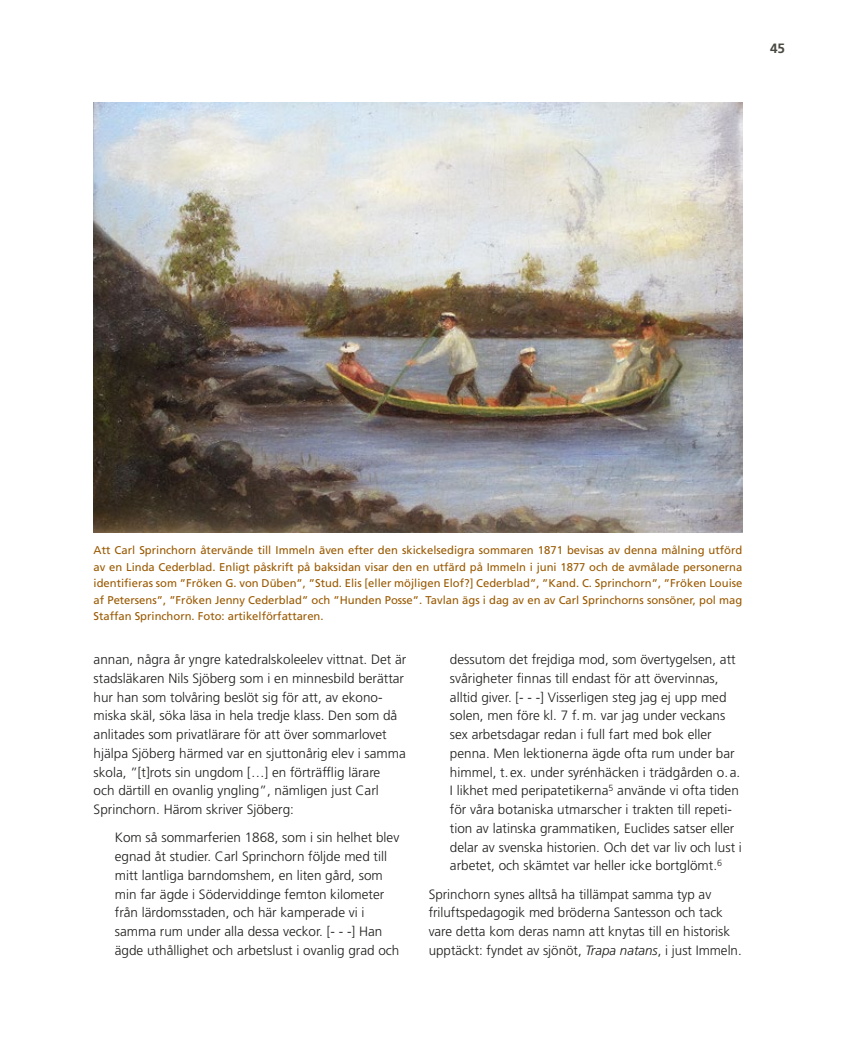
<style>
.page{position:relative;width:851px;height:1063px;background:#fff}
.page>*{position:absolute;margin:0;border:0;box-sizing:border-box;transform-origin:0 0}
.Citattext{font:300 13.5px/18.8px "Frutiger LT Std";color:#1d1d1b}
.Brödtext_med_indrag{font:300 13.5px/18.8px "Frutiger LT Std";color:#1d1d1b}
.Brödtext_utan_indrag{font:300 13.5px/18.8px "Frutiger LT Std";color:#1d1d1b}
.Pagina_höger{font:700 13.5px "Frutiger LT Std";color:#4a4941}
.Brons_Bild-Fakta_u_i{font:11.25px/16.5px "Frutiger LT Std";color:#9a5a02;text-align:justify}
.s1{font-style:italic}
</style>
<div class="page">
<img style="left:94px;top:102px;width:648px;height:431px">
<p class="Pagina_höger" style="left:769px;top:40px;width:17px">45</p>
<p class="Brons_Bild-Fakta_u_i" style="left:94px;top:542px;width:650px">Att Carl Sprinchorn återvände till Immeln även efter den skickelsedigra sommaren 1871 bevisas av denna målning utförd av en Linda Cederblad. Enligt påskrift på baksidan visar den en utfärd på Immeln i juni 1877 och de avmålade personerna identifieras som ”Fröken G. von Düben”, ”Stud. Elis [eller möjligen Elof?] Cederblad”, ”Kand. C. Sprinchorn”, ”Fröken Louise af Petersens”, ”Fröken Jenny Cederblad” och ”Hunden Posse”. Tavlan ägs i dag av en av Carl Sprinchorns sonsöner, pol mag Staffan Sprinchorn. Foto: artikelförfattaren.</p>
<p class="Brödtext_med_indrag" style="left:94px;top:650px;width:314px">annan, några år yngre katedralskoleelev vittnat. Det är stadsläkaren Nils Sjöberg som i en minnesbild berättar hur han som tolvåring beslöt sig för att, av ekono&shy;miska skäl, söka läsa in hela tredje klass. Den som då anlitades som privatlärare för att över sommarlovet hjälpa Sjöberg härmed var en sjuttonårig elev i samma skola, ”[t]rots sin ungdom […] en förträfflig lärare<br>och därtill en ovanlig yngling”, nämligen just Carl Sprinchorn. Härom skriver Sjöberg:</p>
<p class="Citattext" style="left:115px;top:828px;width:286px">Kom så sommarferien 1868, som i sin helhet blev egnad åt studier. Carl Sprinchorn följde med till mitt lantliga barndomshem, en liten gård, som min far ägde i Söderviddinge femton kilometer från lärdomsstaden, och här kamperade vi i samma rum under alla dessa veckor. [- - -] Han ägde uthållighet och arbetslust i ovanlig grad och</p>
<p class="Citattext" style="left:450px;top:650px;width:293px">dessutom det frejdiga mod, som övertygelsen, att svårigheter finnas till endast för att övervinnas, alltid giver. [- - -] Visserligen steg jag ej upp med solen, men före kl. 7 f.m. var jag under veckans sex arbetsdagar redan i full fart med bok eller penna. Men lektionerna ägde ofta rum under bar himmel, t. ex. under syrénhäcken i trädgården o. a.<br>I likhet med peripatetikerna<sup>5</sup> använde vi ofta tiden för våra botaniska utmarscher i trakten till repeti&shy;tion av latinska grammatiken, Euclides satser eller delar av svenska historien. Och det var liv och lust i arbetet, och skämtet var heller icke bortglömt.<sup>6</sup></p>
<p class="Brödtext_utan_indrag" style="left:428px;top:885px;width:314px">Sprinchorn synes alltså ha tillämpat samma typ av friluftspedagogik med bröderna Santesson och tack vare detta kom deras namn att knytas till en historisk upptäckt: fyndet av sjönöt, <span class="s1">Trapa natans</span>, i just Immeln.</p>
</div>
